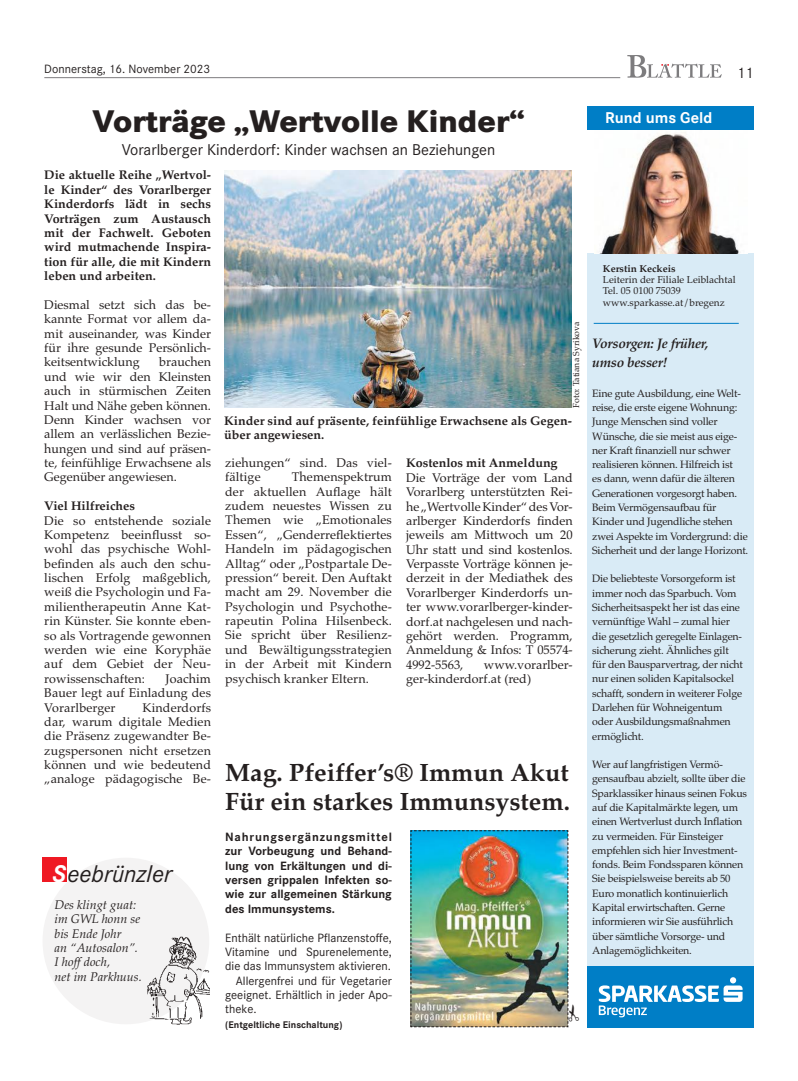
<style>
.page{position:relative;width:798px;height:1081px;background:#fff}
.page>*{position:absolute;margin:0;border:0;box-sizing:border-box;transform-origin:0 0}
.t1{font:800 32.5px "Corporate S";color:#241f1f}
.t2{font:700 25px/28.8px "Palatino";color:#241f1f}
.t3{font:italic 25px "Corporate S";color:#241f1f}
.t4{font:16.25px "Corporate S";color:#241f1f}
.t5{font:700 16.25px "Corporate S";color:#fff}
.t6{font:15.75px "Corporate S";color:#241f1f}
.t7{font:italic 700 13.75px/18.1px "Palatino";letter-spacing:-.02em;color:#241f1f}
.t8{font:12.5px/14.4px "Palatino";letter-spacing:.01em;color:#241f1f;text-align:justify}
.t9{font:700 12.5px/14.4px "Palatino";color:#241f1f;text-align:justify}
.t10{font:12.5px "Corporate S";color:#241f1f}
.t11{font:700 12.5px/14.4px "Corporate S";color:#241f1f;text-align:justify}
.t12{font:italic 12.5px/14.4px "Palatino";color:#241f1f}
.t13{font:10.62px/14.2px "Palatino";letter-spacing:-.02em;color:#241f1f}
.t14{font:10px/11.2px "Palatino";color:#241f1f}
.t15{font:700 10px "Corporate S";color:#241f1f}
.t16{font:700 10px "Palatino";color:#241f1f}
.t17{font:8.75px "Palatino";color:#241f1f}
.s1{font-weight:700;color:#fff}
</style>
<div class="page">
<hr style="left:44px;top:77px;width:576px;height:1px;background:#7d7c7e">
<svg style="left:627px;top:55px;width:94px;height:23px"></svg>
<div style="left:43px;top:857px;width:24px;height:25px;background:#ef1923"></div>
<div style="left:43px;top:857px;width:166px;height:167px;background:#f4f3f3;border-radius:50%"></div>
<img style="left:148px;top:936px;width:61px;height:88px">
<div style="left:586px;top:254px;width:167px;height:774px;background:#d9ebf6"></div>
<div style="left:586px;top:966px;width:167px;height:62px;background:#007ec6"></div>
<svg style="left:729px;top:977px;width:7px;height:6px"></svg>
<svg style="left:598px;top:985px;width:144px;height:32px"></svg>
<img style="left:599px;top:132px;width:140px;height:122px">
<hr style="left:593px;top:323px;width:145px;height:1px;background:#007ec6">
<div style="left:586px;top:106px;width:167px;height:24px;background:#007ec6"></div>
<img style="left:224px;top:170px;width:347px;height:238px">
<img style="left:410px;top:830px;width:159px;height:197px">
<p class="t10" style="left:44px;top:62px;width:167px">Donnerstag, 16. November 2023</p>
<p class="t6" style="left:736px;top:64px;width:18px">11</p>
<h1 class="t1" style="left:92px;top:102px;width:433px">Vorträge „Wertvolle Kinder“</h1>
<h3 class="t5" style="left:605px;top:108px;width:109px">Rund ums Geld</h3>
<h3 class="t4" style="left:122px;top:140px;width:375px">Vorarlberger Kinderdorf: Kinder wachsen an Beziehungen</h3>
<p class="t9" style="left:44px;top:168px;width:168px">Die aktuelle Reihe „Wertvol&shy;le Kinder“ des Vorarlberger Kinderdorfs lädt in sechs Vorträgen zum Austausch mit der Fachwelt. Geboten wird mutmachende Inspira&shy;tion für alle, die mit Kindern leben und arbeiten.</p>
<p class="t8" style="left:44px;top:298px;width:168px">Diesmal setzt sich das be&shy;kannte Format vor allem da&shy;mit auseinander, was Kinder für ihre gesunde Persönlich&shy;keitsentwicklung</p>
<p class="t16" style="left:602px;top:262px;width:74px">Kerstin Keckeis</p>
<p class="t14" style="left:602px;top:274px;width:134px">Leiterin der Filiale Leiblachtal<br>Tel. 05 0100 75039 www.sparkasse.at/bregenz</p>
<p class="t17" style="left:571px;top:408px;width:88px;rotate:-90deg">Foto: Tatiana Syrikova</p>
<p class="t7" style="left:592px;top:335px;width:118px">Vorsorgen: Je früher, umso besser!</p>
<p class="t13" style="left:592px;top:386px;width:157px">Eine gute Ausbildung, eine Welt&shy;reise, die erste eigene Wohnung:<br>Junge Menschen sind voller<br>Wünsche, die sie meist aus eige&shy;ner Kraft finanziell nur schwer realisieren können. Hilfreich ist<br>es dann, wenn dafür die älteren<br>Generationen vorgesorgt haben.<br>Beim Vermögensaufbau für<br>Kinder und Jugendliche stehen zwei Aspekte im Vordergrund: die<br>Sicherheit und der lange Horizont.</p>
<p class="t13" style="left:592px;top:572px;width:152px">Die beliebteste Vorsorgeform ist immer noch das Sparbuch. Vom<br>Sicherheitsaspekt her ist das eine vernünftige Wahl – zumal hier die gesetzlich geregelte Einlagen&shy;sicherung zieht. Ähnliches gilt für den Bausparvertrag, der nicht nur einen soliden Kapitalsockel schafft, sondern in weiterer Folge<br>Darlehen für Wohneigentum oder Ausbildungsmaßnahmen ermöglicht.</p>
<p class="t13" style="left:592px;top:757px;width:156px">Wer auf langfristigen Vermö&shy;gensaufbau abzielt, sollte über die<br>Sparklassiker hinaus seinen Fokus auf die Kapitalmärkte legen, um einen Wertverlust durch Inflation zu vermeiden. Für Einsteiger empfehlen sich hier Investment&shy;fonds. Beim Fondssparen können<br>Sie beispielsweise bereits ab 50<br>Euro monatlich kontinuierlich<br>Kapital erwirtschaften. Gerne informieren wir Sie ausführlich über sämtliche Vorsorge- und<br>Anlagemöglichkeiten.</p>
<p class="t8" style="left:44px;top:355px;width:168px;text-indent:115px">brauchen und wie wir den Kleinsten auch in stürmischen Zeiten Halt und Nähe geben können.<br>Denn Kinder wachsen vor allem an verlässlichen Bezie&shy;hungen und sind auf präsen&shy;te, feinfühlige Erwachsene als Gegenüber angewiesen.</p>
<p class="t9" style="left:44px;top:499px;width:92px">Viel Hilfreiches</p>
<p class="t8" style="left:44px;top:513px;width:168px">Die so entstehende soziale Kompetenz beeinflusst so&shy;wohl das psychische Wohl&shy;befinden als auch den schu&shy;lischen Erfolg maßgeblich, weiß die Psychologin und Fa&shy;milientherapeutin Anne Kat&shy;rin Künster. Sie konnte eben&shy;so als Vortragende gewonnen werden wie eine Koryphäe auf dem Gebiet der Neu&shy;rowissenschaften:</p>
<p class="t9" style="left:224px;top:413px;width:349px">Kinder sind auf präsente, feinfühlige Erwachsene als Gegen&shy;über angewiesen.</p>
<p class="t8" style="left:225px;top:456px;width:168px">ziehungen“ sind. Das viel&shy;fältige</p>
<p class="t9" style="left:406px;top:456px;width:153px">Kostenlos mit Anmeldung</p>
<p class="t8" style="left:406px;top:470px;width:168px">Die Vorträge der vom Land Vorarlberg unterstützten Rei&shy;he „Wertvolle Kinder“ des Vor&shy;arlberger Kinderdorfs finden jeweils am Mittwoch um 20<br>Uhr statt und sind kostenlos.<br>Verpasste Vorträge können je&shy;derzeit in der Mediathek des Vorarlberger Kinderdorfs un&shy;ter www.vorarlberger-kinder&shy;dorf.at nachgelesen und nach&shy;gehört werden. Programm, Anmeldung &amp; Infos: T 05574- 4992-5563,</p>
<p class="t8" style="left:225px;top:470px;width:168px;text-indent:66px">Themenspektrum der aktuellen Auflage hält zudem neuestes Wissen zu Themen wie „Emotionales Essen“, „Genderreflektiertes Handeln im pädagogischen Alltag“ oder „Postpartale De&shy;pression“ bereit. Den Auftakt macht am 29. November die Psychologin und Psychothe&shy;rapeutin Polina Hilsenbeck.<br>Sie spricht über Resilienz&shy;und Bewältigungsstrategien in der Arbeit mit Kindern psychisch kranker Eltern.</p>
<p class="t8" style="left:406px;top:657px;width:168px;text-indent:78px">www.vorarlber&shy;ger-kinderdorf.at (red)</p>
<p class="t8" style="left:44px;top:671px;width:168px;text-indent:121px">Joachim Bauer legt auf Einladung des Vorarlberger</p>
<p class="t8" style="left:44px;top:700px;width:168px;text-indent:98px">Kinderdorfs dar, warum digitale Medien die Präsenz zugewandter Be&shy;zugspersonen nicht ersetzen können und wie bedeutend „analoge pädagogische Be-</p>
<h2 class="t2" style="left:225px;top:758px;width:346px">Mag. Pfeiffer’s® Immun Akut<br>Für ein starkes Immunsystem.</h2>
<p class="t11" style="left:225px;top:830px;width:168px">Nahrungsergänzungsmittel zur Vorbeugung und Behand&shy;lung von Erkältungen und di&shy;versen grippalen Infekten so&shy;wie zur allgemeinen Stärkung des Immunsystems.</p>
<p class="t10" style="left:225px;top:930px;width:168px">Enthält natürliche Pflanzenstoffe,</p>
<p class="t10" style="left:225px;top:945px;width:168px">Vitamine und Spurenelemente,</p>
<p class="t10" style="left:225px;top:959px;width:167px">die das Immunsystem aktivieren.</p>
<p class="t10" style="left:236px;top:973px;width:157px">Allergenfrei und für Vegetarier</p>
<p class="t10" style="left:225px;top:988px;width:168px">geeignet. Erhältlich in jeder Apo-</p>
<p class="t10" style="left:225px;top:1002px;width:33px">theke.</p>
<p class="t15" style="left:225px;top:1019px;width:119px">(Entgeltliche Einschaltung)</p>
<h2 class="t3" style="left:53px;top:859px;width:121px"><span class="s1">S</span>eebrünzler</h2>
<p class="t12" style="left:55px;top:897px;width:89px">Des klingt guat: im GWL honn se bis Ende Johr<br>an “Autosalon”.<br>I hoff doch,<br>net im Parkhuus.</p>
</div>
